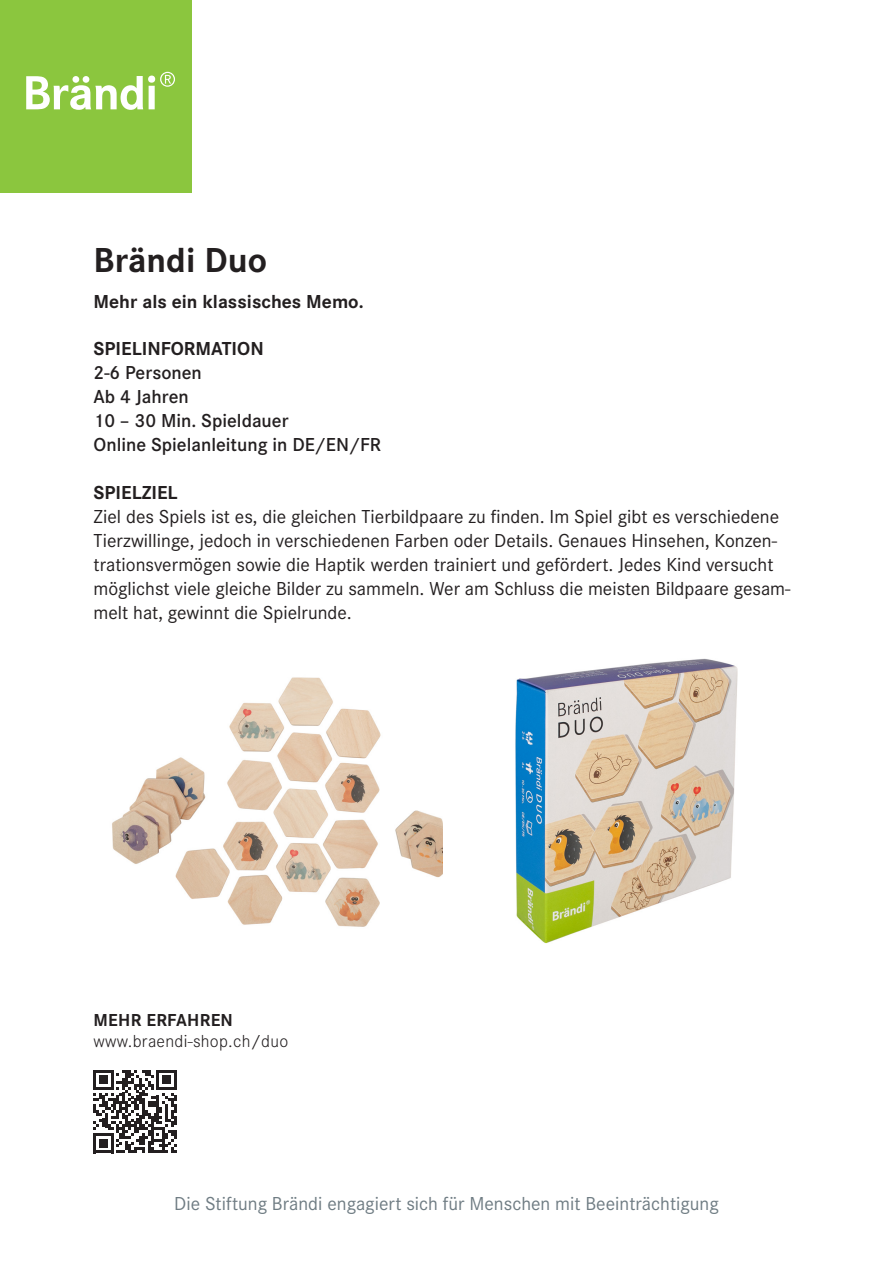
<style>
.page{position:relative;width:893px;height:1263px;background:#fff}
.page>*{position:absolute;margin:0;border:0;box-sizing:border-box;transform-origin:0 0}
.t1{font:700 36px "Corporate S";color:#231f20}
.t2{font:19.5px/24px "Corporate S";color:#231f20}
.t3{font:600 19.5px/24px "Corporate S";color:#231f20}
.t4{font:19.5px "Corporate S";color:#6f7c83}
.t5{font:700 19.5px "Corporate S";color:#231f20}
.t6{font:300 18px "Corporate S";letter-spacing:.015em;color:#231f20}
.t7{font:700 18px "Corporate S";letter-spacing:.015em;color:#231f20}
</style>
<div class="page">
<div style="left:0;top:0;width:191px;height:191px;background:#8bc63e"></div>
<svg style="left:26px;top:72px;width:149px;height:38px"></svg>
<svg style="left:94px;top:1070px;width:83px;height:83px"></svg>
<img style="left:112px;top:677px;width:330px;height:250px">
<img style="left:515px;top:658px;width:223px;height:286px">
<h1 class="t1" style="left:94px;top:239px;width:175px">Brändi Duo</h1>
<p class="t5" style="left:94px;top:290px;width:272px">Mehr als ein klassisches Memo.</p>
<p class="t5" style="left:94px;top:337px;width:172px">SPIELINFORMATION</p>
<p class="t3" style="left:94px;top:361px;width:289px">2-6 Personen<br>Ab 4 Jahren<br>10 – 30 Min. Spieldauer<br>Online Spielanleitung in DE/EN/FR</p>
<p class="t5" style="left:94px;top:481px;width:86px">SPIELZIEL</p>
<p class="t2" style="left:94px;top:505px;width:698px">Ziel des Spiels ist es, die gleichen Tierbildpaare zu finden. Im Spiel gibt es verschiedene Tierzwillinge, jedoch in verschiedenen Farben oder Details. Genaues Hinsehen, Konzen&shy;trationsvermögen sowie die Haptik werden trainiert und gefördert. Jedes Kind versucht möglichst viele gleiche Bilder zu sammeln. Wer am Schluss die meisten Bildpaare gesam&shy;melt hat, gewinnt die Spielrunde.</p>
<p class="t7" style="left:94px;top:1009px;width:141px">MEHR ERFAHREN</p>
<p class="t6" style="left:94px;top:1030px;width:196px">www.braendi-shop.ch/duo</p>
<p class="t4" style="left:174px;top:1192px;width:546px">Die Stiftung Brändi engagiert sich für Menschen mit Beeinträchtigung</p>
</div>
